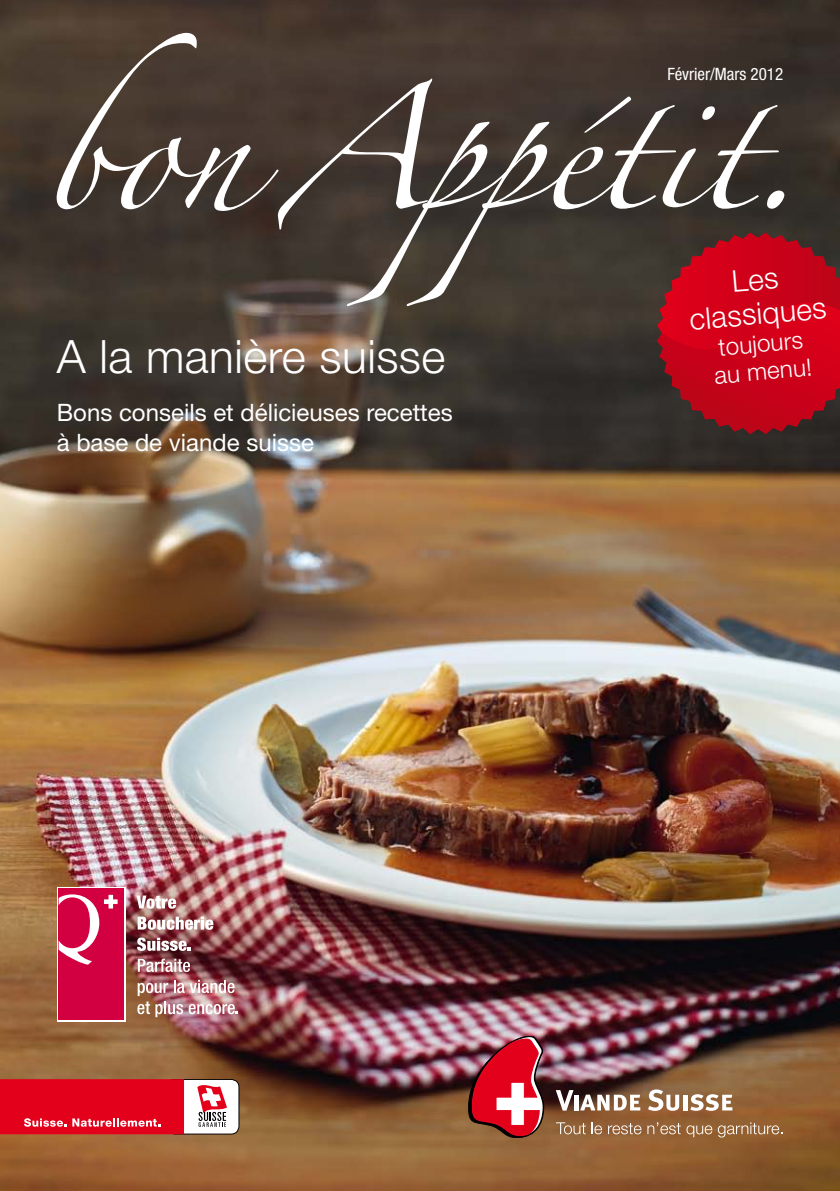
<style>
.page{position:relative;width:840px;height:1191px;background:#fff}
.page>*{position:absolute;margin:0;border:0;box-sizing:border-box;transform-origin:0 0}
.t1{font:300 46px "Helvetica Neue LT Std";letter-spacing:.01em;color:#fff}
.t2{font:300 30px/34px "Helvetica Neue LT Std";color:#fff;text-align:center}
.t3{font:24px/30px "Helvetica Neue LT Std";color:#fff}
.t4{font:300 24px/28px "Helvetica Neue LT Std";color:#fff}
.t5{font:condensed 17px "Helvetica Neue LT Std";color:#fff}
</style>
<div class="page">
<img style="left:0;top:0;width:839px;height:1191px">
<div style="left:167px;top:1079px;width:72px;height:55px;background:#fff;border-radius:8px"></div>
<div style="left:167px;top:1079px;width:72px;height:55px;border:1px solid #000;border-radius:8px"></div>
<div style="left:0;top:1079px;width:184px;height:55px;background:#e2001a"></div>
<svg style="left:197px;top:1085px;width:30px;height:41px"></svg>
<svg style="left:24px;top:1118px;width:136px;height:8px"></svg>
<svg style="left:56px;top:33px;width:727px;height:274px;background:#50463f"></svg>
<svg style="left:136px;top:895px;width:40px;height:13px"></svg>
<svg style="left:137px;top:916px;width:76px;height:13px"></svg>
<svg style="left:137px;top:937px;width:53px;height:14px"></svg>
<svg style="left:138px;top:958px;width:52px;height:14px"></svg>
<img style="left:137px;top:979px;width:101px;height:38px">
<svg style="left:57px;top:887px;width:68px;height:134px"></svg>
<div style="left:59px;top:888px;width:65px;height:132px;background:#d20041"></div>
<svg style="left:59px;top:894px;width:59px;height:71px"></svg>
<svg style="left:656px;top:232px;width:183px;height:202px;background:#ac0b1c"></svg>
<svg style="left:555px;top:1090px;width:18px;height:20px"></svg>
<div style="left:573px;top:1094px;width:5px;height:16px;background:#fff"></div>
<svg style="left:579px;top:1094px;width:61px;height:16px"></svg>
<svg style="left:647px;top:1089px;width:31px;height:22px"></svg>
<hr style="left:683px;top:1094px;width:4px;height:16px;background:#fff">
<svg style="left:690px;top:1094px;width:42px;height:16px"></svg>
<svg style="left:555px;top:1122px;width:30px;height:12px"></svg>
<svg style="left:591px;top:1122px;width:10px;height:12px"></svg>
<svg style="left:607px;top:1123px;width:34px;height:11px"></svg>
<svg style="left:647px;top:1122px;width:33px;height:12px"></svg>
<svg style="left:686px;top:1122px;width:96px;height:15px"></svg>
<img style="left:468px;top:1036px;width:75px;height:101px">
<h1 class="t1" style="left:57px;top:329px;width:390px">A la manière suisse</h1>
<p class="t3" style="left:57px;top:397px;width:397px">Bons conseils et délicieuses recettes à base de viande suisse</p>
<p class="t5" style="left:667px;top:64px;width:117px">Février/Mars 2012</p>
<p class="t2" style="left:684px;top:268px;width:139px;rotate:-5deg">Les classiques</p>
<p class="t4" style="left:710px;top:333px;width:99px;rotate:-5deg">toujours au menu!</p>
</div>
